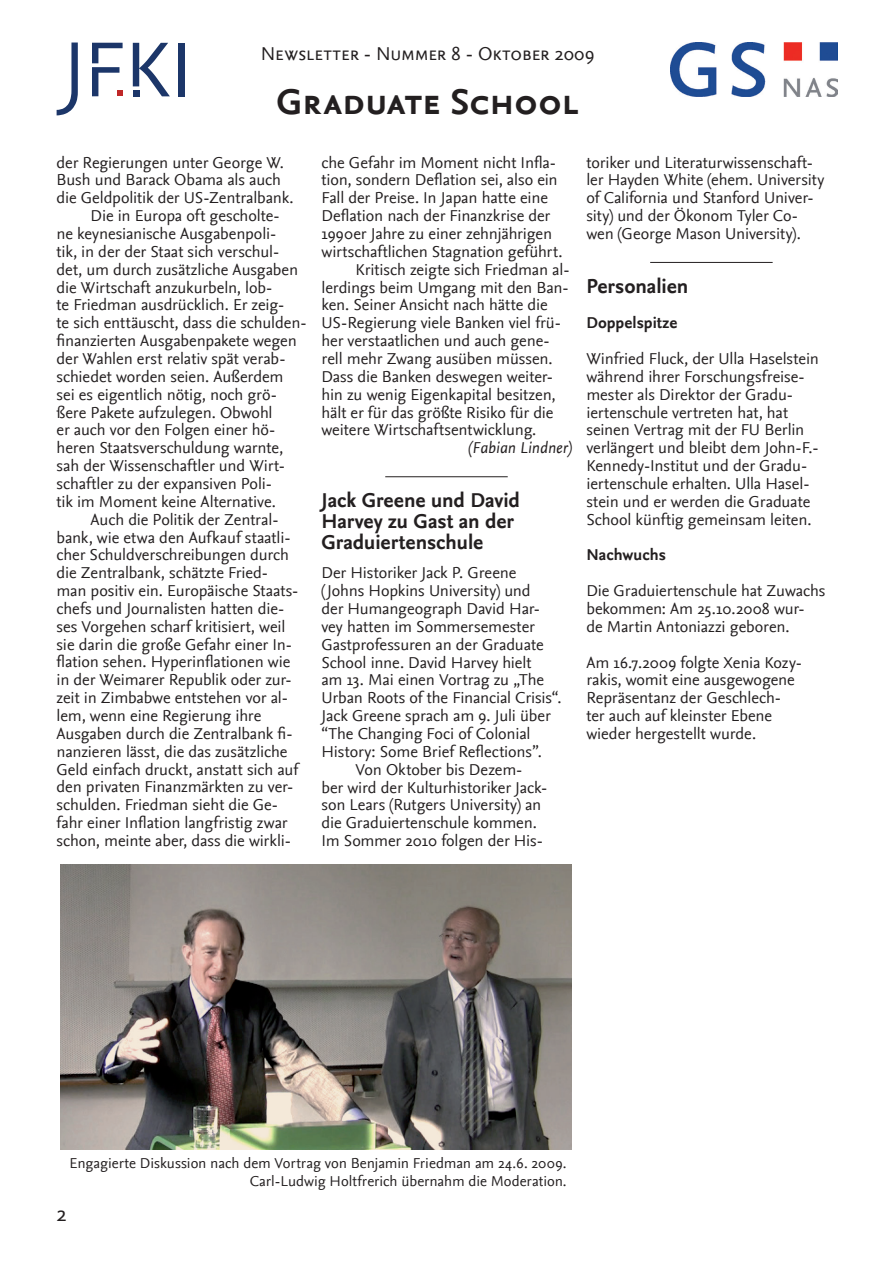
<style>
.page{position:relative;width:893px;height:1263px;background:#fff}
.page>*{position:absolute;margin:0;border:0;box-sizing:border-box;transform-origin:0 0}
.t1{font:81.3px "Nexus Sans";color:#1c3669}
.t2{font:37.5px "Nexus Sans Bold SC";letter-spacing:-.01em;color:#231f20}
.t3{font:22.5px "Nexus Sans";color:#231f20}
.t4{font:700 21px/21px "Nexus Sans";letter-spacing:-.005em;color:#231f20}
.t5{font:19.5px "Nexus Sans Regular SC";letter-spacing:-.01em;color:#231f20}
.t6{font:16.5px/17.9px "Nexus Sans";letter-spacing:-.005em;color:#231f20}
.t7{font:700 16.5px "Nexus Sans";color:#231f20}
.t8{font:italic 16.5px "Nexus Sans";color:#231f20}
.t9{font:15px/17.9px "Nexus Sans";color:#231f20;text-align:right}
</style>
<div class="page">
<img style="left:671px;top:43px;width:166px;height:53px">
<svg style="left:133px;top:43px;width:37px;height:53px"></svg>
<svg style="left:92px;top:43px;width:31px;height:53px"></svg>
<div style="left:179px;top:43px;width:6px;height:53px;background:#1c3669"></div>
<hr style="left:385px;top:476px;width:123px;height:1px;background:#231f20">
<hr style="left:650px;top:262px;width:123px;height:1px;background:#231f20">
<img style="left:60px;top:864px;width:511px;height:286px">
<h1 class="t1" style="left:62px;top:23px;width:25px">J</h1>
<p class="t5" style="left:261px;top:43px;width:335px">Newsletter - Nummer 8 - Oktober 2009</p>
<h2 class="t2" style="left:277px;top:80px;width:304px">Graduate School</h2>
<p class="t6" style="left:57px;top:153px;width:229px">der Regierungen unter George W.</p>
<p class="t6" style="left:57px;top:171px;width:226px">Bush und Barack Obama als auch</p>
<p class="t6" style="left:57px;top:189px;width:238px">die Geldpolitik der US-Zentralbank.</p>
<p class="t6" style="left:91px;top:207px;width:191px">Die in Europa oft gescholte-</p>
<p class="t6" style="left:57px;top:225px;width:221px">ne keynesianische Ausgabenpoli-</p>
<p class="t6" style="left:57px;top:243px;width:224px">tik, in der der Staat sich verschul-</p>
<p class="t6" style="left:57px;top:260px;width:243px">det, um durch zusätzliche Ausgaben</p>
<p class="t6" style="left:57px;top:278px;width:217px">die Wirtschaft anzukurbeln, lob-</p>
<p class="t6" style="left:57px;top:296px;width:229px">te Friedman ausdrücklich. Er zeig-</p>
<p class="t6" style="left:57px;top:314px;width:251px">te sich enttäuscht, dass die schulden-</p>
<p class="t6" style="left:57px;top:332px;width:242px">finanzierten Ausgabenpakete wegen</p>
<p class="t6" style="left:57px;top:350px;width:230px">der Wahlen erst relativ spät verab-</p>
<p class="t6" style="left:57px;top:368px;width:229px">schiedet worden seien. Außerdem</p>
<p class="t6" style="left:57px;top:385px;width:222px">sei es eigentlich nötig, noch grö-</p>
<p class="t6" style="left:57px;top:403px;width:218px">ßere Pakete aufzulegen. Obwohl</p>
<p class="t6" style="left:57px;top:421px;width:220px">er auch vor den Folgen einer hö-</p>
<p class="t6" style="left:57px;top:439px;width:228px">heren Staatsverschuldung warnte,</p>
<p class="t6" style="left:57px;top:457px;width:230px">sah der Wissenschaftler und Wirt-</p>
<p class="t6" style="left:57px;top:475px;width:217px">schaftler zu der expansiven Poli-</p>
<p class="t6" style="left:57px;top:493px;width:221px">tik im Moment keine Alternative.</p>
<p class="t6" style="left:91px;top:510px;width:189px">Auch die Politik der Zentral-</p>
<p class="t6" style="left:57px;top:528px;width:235px">bank, wie etwa den Aufkauf staatli-</p>
<p class="t6" style="left:57px;top:546px;width:234px">cher Schuldverschreibungen durch</p>
<p class="t6" style="left:57px;top:564px;width:213px">die Zentralbank, schätzte Fried-</p>
<p class="t6" style="left:57px;top:582px;width:243px">man positiv ein. Europäische Staats-</p>
<p class="t6" style="left:57px;top:600px;width:229px">chefs und Journalisten hatten die-</p>
<p class="t6" style="left:57px;top:618px;width:230px">ses Vorgehen scharf kritisiert, weil</p>
<p class="t6" style="left:57px;top:635px;width:237px">sie darin die große Gefahr einer In-</p>
<p class="t6" style="left:57px;top:653px;width:235px">flation sehen. Hyperinflationen wie</p>
<p class="t6" style="left:57px;top:671px;width:237px">in der Weimarer Republik oder zur-</p>
<p class="t6" style="left:57px;top:689px;width:233px">zeit in Zimbabwe entstehen vor al-</p>
<p class="t6" style="left:57px;top:707px;width:206px">lem, wenn eine Regierung ihre</p>
<p class="t6" style="left:57px;top:725px;width:238px">Ausgaben durch die Zentralbank fi-</p>
<p class="t6" style="left:57px;top:743px;width:232px">nanzieren lässt, die das zusätzliche</p>
<p class="t6" style="left:57px;top:760px;width:243px">Geld einfach druckt, anstatt sich auf</p>
<p class="t6" style="left:57px;top:778px;width:238px">den privaten Finanzmärkten zu ver-</p>
<p class="t6" style="left:57px;top:796px;width:223px">schulden. Friedman sieht die Ge-</p>
<p class="t6" style="left:57px;top:814px;width:233px">fahr einer Inflation langfristig zwar</p>
<p class="t6" style="left:57px;top:832px;width:236px">schon, meinte aber, dass die wirkli-</p>
<p class="t6" style="left:321px;top:153px;width:236px">che Gefahr im Moment nicht Infla-</p>
<p class="t6" style="left:321px;top:171px;width:238px">tion, sondern Deflation sei, also ein</p>
<p class="t6" style="left:321px;top:189px;width:228px">Fall der Preise. In Japan hatte eine</p>
<p class="t6" style="left:321px;top:207px;width:230px">Deflation nach der Finanzkrise der</p>
<p class="t6" style="left:321px;top:225px;width:232px">1990er Jahre zu einer zehnjährigen</p>
<p class="t6" style="left:321px;top:243px;width:242px">wirtschaftlichen Stagnation geführt.</p>
<p class="t6" style="left:355px;top:260px;width:216px">Kritisch zeigte sich Friedman al-</p>
<p class="t6" style="left:321px;top:278px;width:249px">lerdings beim Umgang mit den Ban-</p>
<p class="t6" style="left:321px;top:296px;width:228px">ken. Seiner Ansicht nach hätte die</p>
<p class="t6" style="left:321px;top:314px;width:241px">US-Regierung viele Banken viel frü-</p>
<p class="t6" style="left:321px;top:332px;width:230px">her verstaatlichen und auch gene-</p>
<p class="t6" style="left:321px;top:350px;width:233px">rell mehr Zwang ausüben müssen.</p>
<p class="t6" style="left:321px;top:368px;width:233px">Dass die Banken deswegen weiter-</p>
<p class="t6" style="left:321px;top:385px;width:236px">hin zu wenig Eigenkapital besitzen,</p>
<p class="t6" style="left:321px;top:403px;width:234px">hält er für das größte Risiko für die</p>
<p class="t6" style="left:321px;top:421px;width:216px">weitere Wirtschaftsentwicklung.</p>
<p class="t8" style="left:468px;top:438px;width:105px">(Fabian Lindner)</p>
<p class="t4" style="left:321px;top:490px;width:200px">Jack Greene und David<br>Harvey zu Gast an der<br>Graduiertenschule</p>
<p class="t6" style="left:321px;top:564px;width:196px">Der Historiker Jack P. Greene</p>
<p class="t6" style="left:321px;top:582px;width:211px">(Johns Hopkins University) und</p>
<p class="t6" style="left:321px;top:600px;width:220px">der Humangeograph David Har-</p>
<p class="t6" style="left:321px;top:618px;width:215px">vey hatten im Sommersemester</p>
<p class="t6" style="left:321px;top:636px;width:224px">Gastprofessuren an der Graduate</p>
<p class="t6" style="left:321px;top:653px;width:212px">School inne. David Harvey hielt</p>
<p class="t6" style="left:321px;top:671px;width:224px">am 13. Mai einen Vortrag zu „The</p>
<p class="t6" style="left:321px;top:689px;width:242px">Urban Roots of the Financial Crisis“.</p>
<p class="t6" style="left:321px;top:707px;width:231px">Jack Greene sprach am 9. Juli über</p>
<p class="t6" style="left:321px;top:725px;width:211px">“The Changing Foci of Colonial</p>
<p class="t6" style="left:321px;top:743px;width:222px">History: Some Brief Reflections”.</p>
<p class="t6" style="left:355px;top:761px;width:168px">Von Oktober bis Dezem-</p>
<p class="t6" style="left:321px;top:778px;width:227px">ber wird der Kulturhistoriker Jack-</p>
<p class="t6" style="left:321px;top:796px;width:221px">son Lears (Rutgers University) an</p>
<p class="t6" style="left:321px;top:814px;width:217px">die Graduiertenschule kommen.</p>
<p class="t6" style="left:321px;top:832px;width:223px">Im Sommer 2010 folgen der His-</p>
<p class="t6" style="left:586px;top:153px;width:240px">toriker und Literaturwissenschaft&shy;ler Hayden White (ehem. University of California und Stanford Univer&shy;sity) und der Ökonom Tyler Co&shy;wen (George Mason University).</p>
<p class="t4" style="left:586px;top:275px;width:104px">Personalien</p>
<p class="t7" style="left:586px;top:313px;width:93px">Doppelspitze</p>
<p class="t6" style="left:586px;top:350px;width:234px">Winfried Fluck, der Ulla Haselstein während ihrer Forschungsfreise&shy;mester als Direktor der Gradu&shy;iertenschule vertreten hat, hat seinen Vertrag mit der FU Berlin verlängert und bleibt dem John-F.- Kennedy-Institut und der Gradu&shy;iertenschule erhalten. Ulla Hasel&shy;stein und er werden die Graduate School künftig gemeinsam leiten.</p>
<p class="t7" style="left:586px;top:546px;width:81px">Nachwuchs</p>
<p class="t6" style="left:586px;top:582px;width:241px">Die Graduiertenschule hat Zuwachs bekommen: Am 25.10.2008 wur-<br>de Martin Antoniazzi geboren.</p>
<p class="t6" style="left:586px;top:653px;width:217px">Am 16.7.2009 folgte Xenia Kozy&shy;rakis, womit eine ausgewogene<br>Repräsentanz der Geschlech&shy;ter auch auf kleinster Ebene wieder hergestellt wurde.</p>
<p class="t9" style="left:69px;top:1154px;width:499px">Engagierte Diskussion nach dem Vortrag von Benjamin Friedman am 24.6. 2009.<br>Carl-Ludwig Holtfrerich übernahm die Moderation.</p>
<h3 class="t3" style="left:57px;top:1201px;width:12px">2</h3>
</div>
